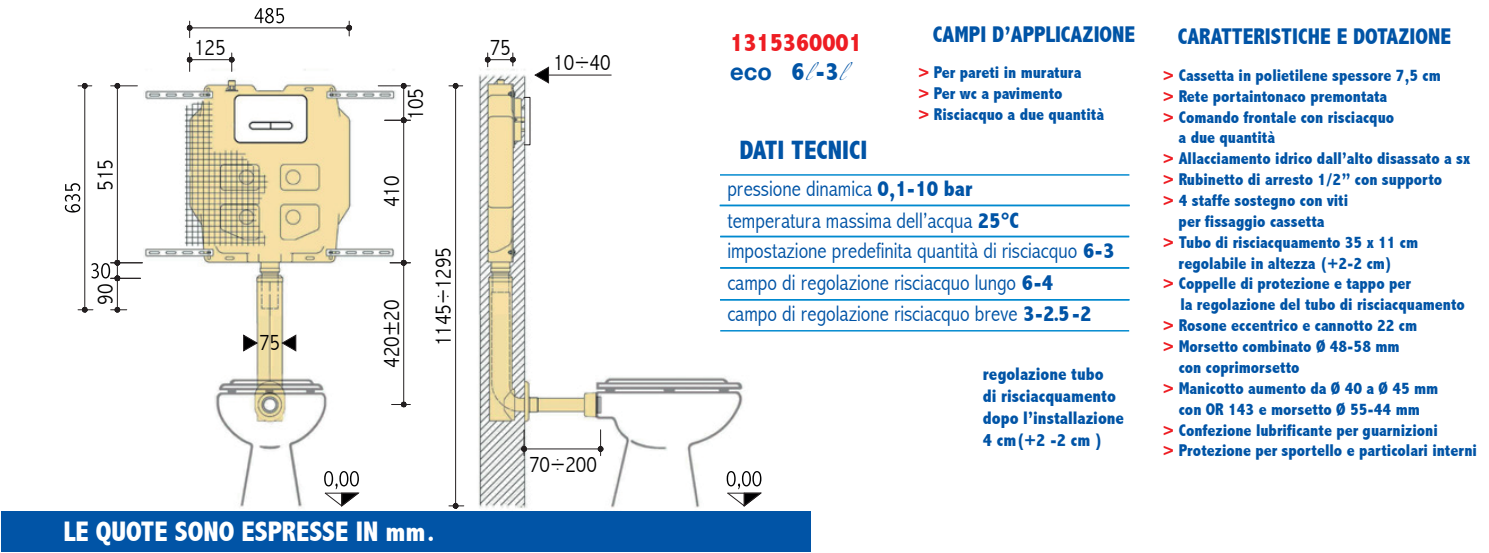
<style>
.page{position:relative;width:1489px;height:553px;background:#fff}
.page>*{position:absolute;margin:0;border:0;box-sizing:border-box;transform-origin:0 0}
.t1{font:800 condensed 28.18px "Abadi";color:#fff}
.t2{font:800 condensed 26.6px "Abadi";color:#0154a6}
.t3{font:800 condensed 25.9px "Abadi";color:#ee1d23}
.t4{font:700 23.62px "Helvetica Neue";color:#0154a6}
.t5{font:300 condensed 22.93px "Abadi";color:#000001}
.t6{font:800 condensed 22.75px "Abadi";color:#0154a6}
.t7{font:300 condensed 22.4px/31.5px "Abadi";color:#0154a6}
.t8{font:800 condensed 18.2px/21.9px "Abadi";color:#0154a6}
.t9{font:800 condensed 17.15px/20.8px "Abadi";color:#0154a6}
.t10{font:10.85px "Zapfino";color:#0154a6}
.s1{font-family:"Abadi";font-weight:800;font-stretch:condensed;font-size:25.9px}
.s2{color:#ee1d23}
.s3{font-weight:800}
</style>
<div class="page">
<img style="left:127px;top:52px;width:638px;height:457px">
<hr style="left:117px;top:278px;width:1px;height:32px;background:#231f20">
<svg style="left:111px;top:307px;width:16px;height:6px"></svg>
<svg style="left:243px;top:334px;width:15px;height:18px"></svg>
<svg style="left:281px;top:334px;width:16px;height:18px"></svg>
<hr style="left:403px;top:263px;width:1px;height:141px;background:#231f20">
<svg style="left:391px;top:401px;width:19px;height:7px"></svg>
<hr style="left:455px;top:86px;width:1px;height:420px;background:#231f20">
<svg style="left:449px;top:83px;width:13px;height:6px"></svg>
<svg style="left:449px;top:503px;width:15px;height:6px"></svg>
<svg style="left:324px;top:471px;width:35px;height:36px"></svg>
<svg style="left:726px;top:471px;width:35px;height:36px"></svg>
<hr style="left:190px;top:28px;width:159px;height:1px;background:#231f20">
<svg style="left:186px;top:21px;width:7px;height:17px"></svg>
<svg style="left:346px;top:21px;width:6px;height:15px"></svg>
<svg style="left:254px;top:8px;width:30px;height:15px"></svg>
<hr style="left:190px;top:59px;width:42px;height:1px;background:#231f20">
<svg style="left:186px;top:53px;width:7px;height:18px"></svg>
<svg style="left:229px;top:53px;width:6px;height:18px"></svg>
<svg style="left:484px;top:53px;width:32px;height:14px"></svg>
<hr style="left:548px;top:75px;width:63px;height:1px;background:#231f20">
<svg style="left:534px;top:66px;width:15px;height:18px"></svg>
<hr style="left:524px;top:449px;width:76px;height:1px;background:#231f20">
<svg style="left:597px;top:430px;width:6px;height:26px"></svg>
<svg style="left:521px;top:430px;width:6px;height:26px"></svg>
<hr style="left:378px;top:86px;width:32px;height:1px;background:#231f20">
<hr style="left:403px;top:86px;width:1px;height:34px;background:#231f20">
<svg style="left:400px;top:83px;width:7px;height:6px"></svg>
<hr style="left:403px;top:120px;width:1px;height:143px;background:#231f20">
<svg style="left:385px;top:117px;width:25px;height:6px"></svg>
<svg style="left:390px;top:260px;width:20px;height:6px"></svg>
<hr style="left:111px;top:262px;width:31px;height:1px;background:#231f20">
<hr style="left:117px;top:86px;width:1px;height:177px;background:#231f20">
<svg style="left:111px;top:83px;width:26px;height:6px"></svg>
<svg style="left:92px;top:260px;width:48px;height:21px"></svg>
<hr style="left:84px;top:86px;width:1px;height:224px;background:#231f20">
<svg style="left:78px;top:83px;width:14px;height:6px"></svg>
<svg style="left:78px;top:307px;width:15px;height:6px"></svg>
<svg style="left:65px;top:183px;width:15px;height:30px"></svg>
<div style="left:1px;top:511px;width:809px;height:40px;background:#0154a6"></div>
<hr style="left:720px;top:174px;width:409px;height:2px;background:#0089cf">
<hr style="left:719px;top:205px;width:410px;height:1px;background:#0089cf">
<hr style="left:720px;top:236px;width:409px;height:1px;background:#0089cf">
<hr style="left:720px;top:267px;width:409px;height:2px;background:#0089cf">
<hr style="left:720px;top:299px;width:409px;height:1px;background:#0089cf">
<hr style="left:720px;top:330px;width:409px;height:1px;background:#0089cf">
<h3 class="t5" style="left:92px;top:190px;width:33px;rotate:-90deg">515</h3>
<h3 class="t5" style="left:92px;top:305px;width:22px;rotate:-90deg">90</h3>
<h3 class="t5" style="left:194px;top:34px;width:33px">125</h3>
<h3 class="t5" style="left:489px;top:34px;width:22px">75</h3>
<h3 class="t5" style="left:259px;top:329px;width:22px">75</h3>
<h3 class="t5" style="left:402px;top:120px;width:33px;rotate:-90deg">105</h3>
<h3 class="t5" style="left:378px;top:207px;width:33px;rotate:-90deg">410</h3>
<h3 class="t5" style="left:378px;top:368px;width:69px;rotate:-90deg">420±20</h3>
<h3 class="t5" style="left:430px;top:346px;width:101px;rotate:-90deg">1145÷1295</h3>
<h3 class="t5" style="left:553px;top:49px;width:59px">10÷40</h3>
<h1 class="t1" style="left:64px;top:515px;width:373px">LE QUOTE SONO ESPRESSE IN mm.</h1>
<h3 class="t5" style="left:529px;top:451px;width:69px">70÷200</h3>
<h3 class="t3" style="left:730px;top:28px;width:133px">1315360001</h3>
<p class="t10" style="left:804px;top:70px;width:16px">l</p>
<h3 class="t4" style="left:730px;top:53px;width:110px">eco <span class="s1">6 -3</span></h3>
<p class="t10" style="left:838px;top:70px;width:16px">l</p>
<h3 class="t6" style="left:932px;top:21px;width:204px">CAMPI D’APPLICAZIONE</h3>
<p class="t9" style="left:918px;top:62px;width:187px"><span class="s2">&gt;</span> Per pareti in muratura<br><span class="s2">&gt;</span> Per wc a pavimento<br><span class="s2">&gt;</span> Risciacquo a due quantità</p>
<h2 class="t2" style="left:739px;top:135px;width:129px">DATI TECNICI</h2>
<h3 class="t7" style="left:727px;top:172px;width:293px;line-height:32px">pressione dinamica <span class="s3">0,1-10 bar </span>temperatura massima dell’acqua <span class="s3">25°C</span></h3>
<h3 class="t7" style="left:727px;top:235px;width:388px">impostazione predefinita quantità di risciacquo <span class="s3">6-3 </span>campo di regolazione risciacquo lungo <span class="s3">6-4<br></span>campo di regolazione risciacquo breve <span class="s3">3-2.5-2</span></h3>
<p class="t8" style="left:982px;top:363px;width:143px">regolazione tubo<br>di risciacquamento dopo l’installazione<br>4 cm(+2 -2 cm )</p>
<h3 class="t6" style="left:1177px;top:23px;width:275px">CARATTERISTICHE E DOTAZIONE</h3>
<p class="t9" style="left:1162px;top:65px;width:279px"><span class="s2">&gt;</span> Cassetta in polietilene spessore 7,5 cm</p>
<p class="t9" style="left:1162px;top:86px;width:226px"><span class="s2">&gt;</span> Rete portaintonaco premontata</p>
<p class="t9" style="left:1162px;top:106px;width:233px"><span class="s2">&gt;</span> Comando frontale con risciacquo</p>
<p class="t9" style="left:1178px;top:127px;width:98px">a due quantità</p>
<p class="t9" style="left:1162px;top:148px;width:309px"><span class="s2">&gt;</span> Allacciamento idrico dall’alto disassato a sx</p>
<p class="t9" style="left:1162px;top:169px;width:281px"><span class="s2">&gt;</span> Rubinetto di arresto 1/2” con supporto</p>
<p class="t9" style="left:1162px;top:190px;width:187px"><span class="s2">&gt;</span> 4 staffe sostegno con viti</p>
<p class="t9" style="left:1178px;top:211px;width:147px">per fissaggio cassetta</p>
<p class="t9" style="left:1162px;top:232px;width:257px"><span class="s2">&gt;</span> Tubo di risciacquamento 35 x 11 cm</p>
<p class="t9" style="left:1178px;top:252px;width:215px">regolabile in altezza (+2-2 cm)</p>
<p class="t9" style="left:1162px;top:273px;width:249px"><span class="s2">&gt;</span> Coppelle di protezione e tappo per</p>
<p class="t9" style="left:1180px;top:294px;width:286px">la regolazione del tubo di risciacquamento</p>
<p class="t9" style="left:1162px;top:315px;width:256px"><span class="s2">&gt;</span> Rosone eccentrico e cannotto 22 cm</p>
<p class="t9" style="left:1162px;top:336px;width:238px"><span class="s2">&gt;</span> Morsetto combinato Ø 48-58 mm</p>
<p class="t9" style="left:1178px;top:357px;width:122px">con coprimorsetto</p>
<p class="t9" style="left:1162px;top:378px;width:277px"><span class="s2">&gt;</span> Manicotto aumento da Ø 40 a Ø 45 mm</p>
<p class="t9" style="left:1178px;top:399px;width:243px">con OR 143 e morsetto Ø 55-44 mm</p>
<p class="t9" style="left:1162px;top:419px;width:276px"><span class="s2">&gt;</span> Confezione lubrificante per guarnizioni</p>
<p class="t9" style="left:1162px;top:440px;width:315px"><span class="s2">&gt;</span> Protezione per sportello e particolari interni</p>
</div>
